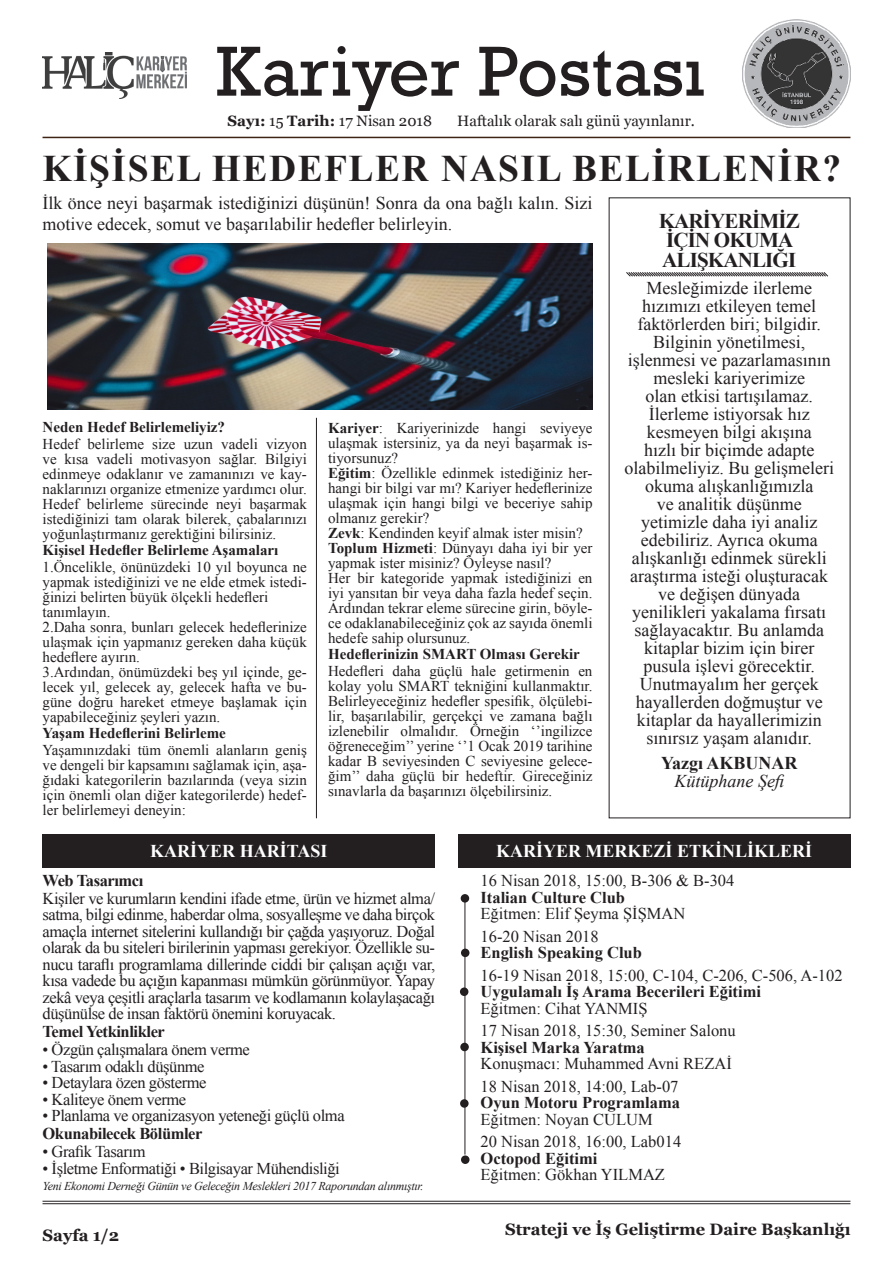
<style>
.page{position:relative;width:893px;height:1263px;background:#fff}
.page>*{position:absolute;margin:0;border:0;box-sizing:border-box;transform-origin:0 0}
.t1{font:72px "Rockwell";color:#231f20}
.t2{font:700 37.5px "Times New Roman";letter-spacing:.04em;color:#231f20}
.t3{font:700 21px/19.5px "Times New Roman";letter-spacing:-.04em;color:#231f20}
.t4{font:18px/18px "Times New Roman";color:#231f20}
.t5{font:700 18px "Times New Roman";color:#fff}
.t6{font:italic 18px "Times New Roman";color:#231f20}
.t7{font:700 18px "Times New Roman";color:#231f20}
.t8{font:16.5px/16.5px "Times New Roman";letter-spacing:-.025em;color:#231f20;text-align:justify}
.t9{font:16.5px "Times New Roman";color:#231f20}
.t10{font:700 16.5px "Times New Roman";color:#231f20}
.t11{font:700 16.5px "Times New Roman";letter-spacing:-.025em;color:#231f20}
.t12{font:700 16.5px "Georgia";color:#231f20}
.t13{font:15px/15px "Times New Roman";color:#231f20;text-align:justify}
.t14{font:700 15px "Times New Roman";color:#231f20}
.t15{font:15px "Georgia";color:#231f20}
.t16{font:italic 12px "Times New Roman";letter-spacing:-.025em;color:#231f20}
.s1{font-weight:700}
</style>
<div class="page">
<hr style="left:43px;top:137px;width:807px;height:1px;background:#3d2414">
<hr style="left:316px;top:418px;width:1px;height:400px;background:#231f20">
<div style="left:43px;top:834px;width:392px;height:33px;background:#231f20"></div>
<div style="left:458px;top:834px;width:392px;height:33px;background:#231f20"></div>
<hr style="left:465px;top:900px;width:1px;height:254px;background:#231f20">
<div style="left:461px;top:894px;width:8px;height:8px;background:#231f20;border-radius:50%"></div>
<div style="left:460px;top:1043px;width:9px;height:8px;background:#231f20;border-radius:50%"></div>
<hr style="left:43px;top:1201px;width:807px;height:1px;background:#231f20">
<hr style="left:43px;top:1203px;width:807px;height:1px;background:#231f20">
<img style="left:47px;top:243px;width:545px;height:166px">
<img style="left:43px;top:52px;width:144px;height:46px">
<img style="left:742px;top:20px;width:108px;height:108px">
<div style="left:461px;top:948px;width:8px;height:9px;background:#231f20;border-radius:50%"></div>
<div style="left:460px;top:1099px;width:9px;height:9px;background:#231f20;border-radius:50%"></div>
<svg style="left:626px;top:272px;width:202px;height:5px"></svg>
<div style="left:460px;top:987px;width:8px;height:9px;background:#231f20;border-radius:50%"></div>
<div style="left:461px;top:1155px;width:8px;height:9px;background:#231f20;border-radius:50%"></div>
<p class="t1" style="left:216px;top:32px;width:491px">Kariyer Postası</p>
<p class="t2" style="left:43px;top:142px;width:800px">KİŞİSEL HEDEFLER NASIL BELİRLENİR?</p>
<p class="t4" style="left:43px;top:192px;width:551px;line-height:21.6px">İlk önce neyi başarmak istediğinizi düşünün! Sonra da ona bağlı kalın. Sizi motive edecek, somut ve başarılabilir hedefler belirleyin.</p>
<p class="t15" style="left:228px;top:110px;width:206px"><span class="s1">Sayı:</span> 15 <span class="s1">Tarih:</span> 17 Nisan 2018</p>
<p class="t15" style="left:457px;top:110px;width:239px">Haftalık olarak salı günü yayınlanır.</p>
<p class="t3" style="left:659px;top:210px;width:142px">KARİYERİMİZ<br>İÇİN OKUMA<br>ALIŞKANLIĞI</p>
<p class="t4" style="left:624px;top:278px;width:211px;text-align:center">Mesleğimizde ilerleme hızımızı etkileyen temel faktörlerden biri; bilgidir.<br>Bilginin yönetilmesi, işlenmesi ve pazarlamasının mesleki kariyerimize<br>olan etkisi tartışılamaz.<br>İlerleme istiyorsak hız kesmeyen bilgi akışına<br>hızlı bir biçimde adapte olabilmeliyiz. Bu gelişmeleri okuma alışkanlığımızla<br>ve analitik düşünme yetimizle daha iyi analiz edebiliriz. Ayrıca okuma alışkanlığı edinmek sürekli araştırma isteği oluşturacak ve değişen dünyada yenilikleri yakalama fırsatı sağlayacaktır. Bu anlamda kitaplar bizim için birer pusula işlevi görecektir.<br>Unutmayalım her gerçek hayallerden doğmuştur ve kitaplar da hayallerimizin sınırsız yaşam alanıdır.</p>
<p class="t7" style="left:661px;top:751px;width:138px">Yazgı AKBUNAR</p>
<p class="t6" style="left:674px;top:769px;width:114px">Kütüphane Şefi</p>
<p class="t14" style="left:43px;top:417px;width:184px">Neden Hedef Belirlemeliyiz?</p>
<p class="t13" style="left:43px;top:436px;width:266px">Hedef belirleme size uzun vadeli vizyon ve kısa vadeli motivasyon sağlar. Bilgiyi edinmeye odaklanır ve zamanınızı ve kay&shy;naklarınızı organize etmenize yardımcı olur.<br>Hedef belirleme sürecinde neyi başarmak istediğinizi tam olarak bilerek, çabalarınızı yoğunlaştırmanız gerektiğini bilirsiniz.</p>
<p class="t14" style="left:43px;top:540px;width:237px">Kişisel Hedefler Belirleme Aşamaları</p>
<p class="t13" style="left:43px;top:559px;width:266px">1.Öncelikle, önünüzdeki 10 yıl boyunca ne yapmak istediğinizi ve ne elde etmek istedi&shy;ğinizi belirten büyük ölçekli hedefleri</p>
<p class="t13" style="left:43px;top:604px;width:69px">tanımlayın.</p>
<p class="t13" style="left:43px;top:619px;width:266px">2.Daha sonra, bunları gelecek hedeflerinize ulaşmak için yapmanız gereken daha küçük hedeflere ayırın.</p>
<p class="t13" style="left:43px;top:664px;width:266px">3.Ardından, önümüzdeki beş yıl içinde, ge&shy;lecek yıl, gelecek ay, gelecek hafta ve bu&shy;güne doğru hareket etmeye başlamak için yapabileceğiniz şeyleri yazın.</p>
<p class="t14" style="left:43px;top:723px;width:185px">Yaşam Hedeflerini Belirleme</p>
<p class="t13" style="left:43px;top:742px;width:266px">Yaşamınızdaki tüm önemli alanların geniş ve dengeli bir kapsamını sağlamak için, aşa&shy;ğıdaki kategorilerin bazılarında (veya sizin için önemli olan diğer kategorilerde) hedef&shy;ler belirlemeyi deneyin:</p>
<p class="t13" style="left:328px;top:420px;width:266px"><span class="s1">Kariyer</span>: Kariyerinizde hangi seviyeye ulaşmak istersiniz, ya da neyi başarmak is&shy;tiyorsunuz?</p>
<p class="t13" style="left:328px;top:465px;width:266px"><span class="s1">Eğitim</span>: Özellikle edinmek istediğiniz her&shy;hangi bir bilgi var mı? Kariyer hedeflerinize ulaşmak için hangi bilgi ve beceriye sahip olmanız gerekir?</p>
<p class="t13" style="left:328px;top:525px;width:256px"><span class="s1">Zevk</span>: Kendinden keyif almak ister misin?</p>
<p class="t13" style="left:328px;top:540px;width:266px"><span class="s1">Toplum Hizmeti</span>: Dünyayı daha iyi bir yer yapmak ister misiniz? Öyleyse nasıl?</p>
<p class="t13" style="left:328px;top:570px;width:266px">Her bir kategoride yapmak istediğinizi en iyi yansıtan bir veya daha fazla hedef seçin.<br>Ardından tekrar eleme sürecine girin, böyle&shy;ce odaklanabileceğiniz çok az sayıda önemli hedefe sahip olursunuz.</p>
<p class="t14" style="left:328px;top:644px;width:253px">Hedeflerinizin SMART Olması Gerekir</p>
<p class="t13" style="left:328px;top:663px;width:266px">Hedefleri daha güçlü hale getirmenin en kolay yolu SMART tekniğini kullanmaktır.<br>Belirleyeceğiniz hedefler spesifik, ölçülebi&shy;lir, başarılabilir, gerçekçi ve zamana bağlı izlenebilir olmalıdır. Örneğin ‘’ingilizce öğreneceğim’’ yerine ‘’1 Ocak 2019 tarihine kadar B seviyesinden C seviyesine gelece&shy;ğim’’ daha güçlü bir hedeftir. Gireceğiniz sınavlarla da başarınızı ölçebilirsiniz.</p>
<p class="t5" style="left:150px;top:838px;width:179px">KARİYER HARİTASI</p>
<p class="t5" style="left:496px;top:838px;width:318px">KARİYER MERKEZİ ETKİNLİKLERİ</p>
<p class="t11" style="left:43px;top:869px;width:102px">Web Tasarımcı</p>
<p class="t8" style="left:43px;top:890px;width:394px">Kişiler ve kurumların kendini ifade etme, ürün ve hizmet alma/ satma, bilgi edinme, haberdar olma, sosyalleşme ve daha birçok amaçla internet sitelerini kullandığı bir çağda yaşıyoruz. Doğal olarak da bu siteleri birilerinin yapması gerekiyor. Özellikle su&shy;nucu taraflı programlama dillerinde ciddi bir çalışan açığı var, kısa vadede bu açığın kapanması mümkün görünmüyor. Yapay zekâ veya çeşitli araçlarla tasarım ve kodlamanın kolaylaşacağı düşünülse de insan faktörü önemini koruyacak.</p>
<p class="t11" style="left:43px;top:1020px;width:124px">Temel Yetkinlikler</p>
<p class="t8" style="left:43px;top:1041px;width:209px">• Özgün çalışmalara önem verme</p>
<p class="t8" style="left:43px;top:1058px;width:164px">• Tasarım odaklı düşünme</p>
<p class="t8" style="left:43px;top:1074px;width:166px">• Detaylara özen gösterme</p>
<p class="t8" style="left:43px;top:1091px;width:145px">• Kaliteye önem verme</p>
<p class="t8" style="left:43px;top:1107px;width:304px">• Planlama ve organizasyon yeteneği güçlü olma</p>
<p class="t11" style="left:43px;top:1122px;width:161px">Okunabilecek Bölümler</p>
<p class="t8" style="left:43px;top:1143px;width:105px">• Grafik Tasarım</p>
<p class="t8" style="left:43px;top:1160px;width:299px">• İşletme Enformatiği • Bilgisayar Mühendisliği</p>
<p class="t16" style="left:43px;top:1178px;width:383px">Yeni Ekonomi Derneği Günün ve Geleceğin Meslekleri 2017 Raporundan alınmıştır.</p>
<p class="t12" style="left:43px;top:1223px;width:78px">Sayfa 1/2</p>
<p class="t9" style="left:480px;top:869px;width:255px">16 Nisan 2018, 15:00, B-306 &amp; B-304</p>
<p class="t10" style="left:480px;top:886px;width:146px">Italian Culture Club</p>
<p class="t9" style="left:480px;top:902px;width:206px">Eğitmen: Elif Şeyma ŞİŞMAN</p>
<p class="t9" style="left:480px;top:925px;width:120px">16-20 Nisan 2018</p>
<p class="t10" style="left:480px;top:941px;width:163px">English Speaking Club</p>
<p class="t9" style="left:480px;top:964px;width:364px">16-19 Nisan 2018, 15:00, C-104, C-206, C-506, A-102</p>
<p class="t10" style="left:480px;top:980px;width:282px">Uygulamalı İş Arama Becerileri Eğitimi</p>
<p class="t9" style="left:480px;top:997px;width:169px">Eğitmen: Cihat YANMIŞ</p>
<p class="t9" style="left:480px;top:1019px;width:257px">17 Nisan 2018, 15:30, Seminer Salonu</p>
<p class="t10" style="left:480px;top:1036px;width:166px">Kişisel Marka Yaratma</p>
<p class="t9" style="left:480px;top:1052px;width:253px">Konuşmacı: Muhammed Avni REZAİ</p>
<p class="t9" style="left:480px;top:1075px;width:199px">18 Nisan 2018, 14:00, Lab-07</p>
<p class="t10" style="left:480px;top:1091px;width:201px">Oyun Motoru Programlama</p>
<p class="t9" style="left:480px;top:1108px;width:174px">Eğitmen: Noyan CULUM</p>
<p class="t9" style="left:480px;top:1130px;width:202px">20 Nisan 2018, 16:00, Lab014</p>
<p class="t10" style="left:480px;top:1147px;width:118px">Octopod Eğitimi</p>
<p class="t9" style="left:480px;top:1163px;width:186px">Eğitmen: Gökhan YILMAZ</p>
<p class="t12" style="left:505px;top:1217px;width:347px">Strateji ve İş Geliştirme Daire Başkanlığı</p>
</div>
